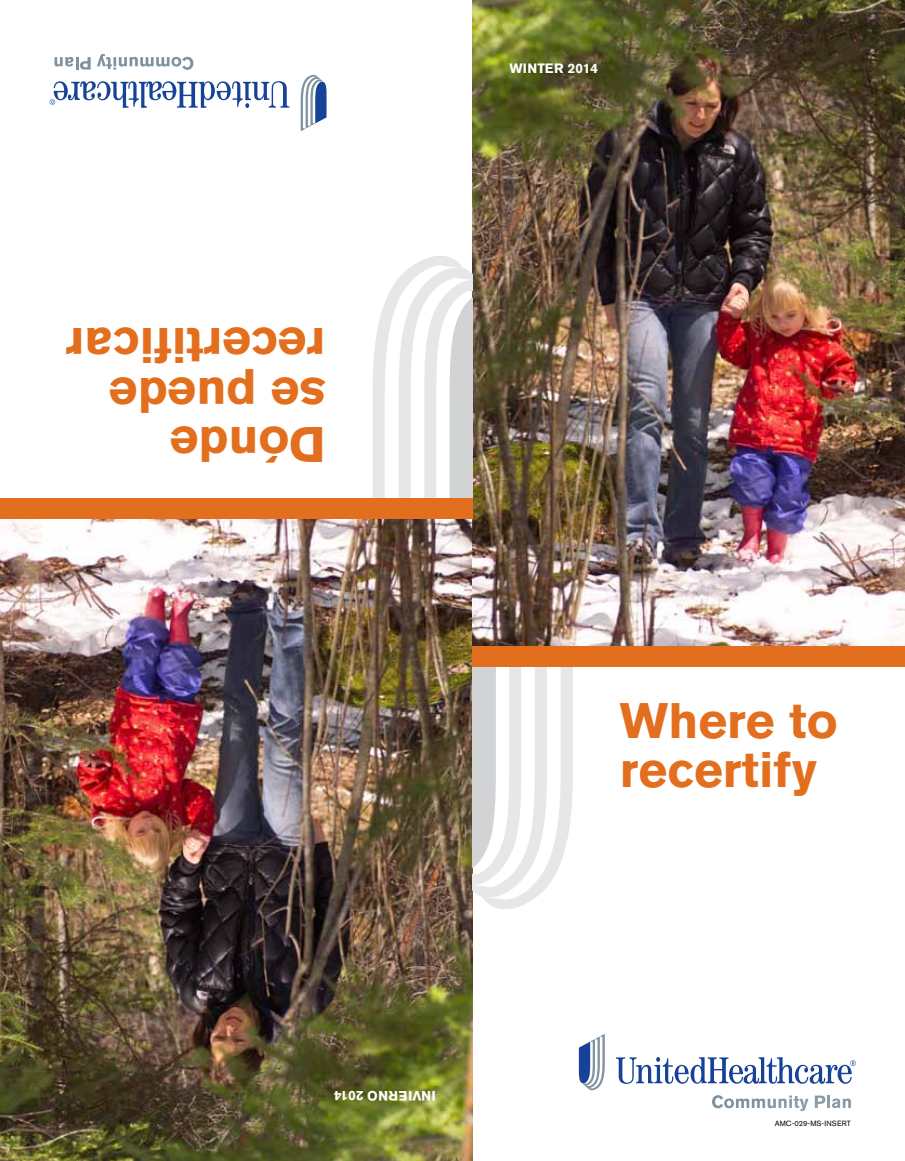
<style>
.page{position:relative;width:905px;height:1161px;background:#fff}
.page>*{position:absolute;margin:0;border:0;box-sizing:border-box;transform-origin:0 0}
.t1{font:700 49.5px/49.5px "Akzidenz Grotesk BE";color:#e36f1e}
.t2{font:700 13.5px "Akzidenz Grotesk BE";color:#fff}
.t3{font:7.5px "Akzidenz Grotesk BE";letter-spacing:.02em;color:#000}
</style>
<div class="page">
<img style="left:0;top:519px;width:472px;height:642px">
<img style="left:472px;top:0;width:432px;height:646px">
<svg style="left:472px;top:667px;width:101px;height:243px"></svg>
<svg style="left:372px;top:256px;width:100px;height:242px"></svg>
<div style="left:472px;top:646px;width:432px;height:21px;background:#e36f1e"></div>
<div style="left:0;top:498px;width:472px;height:21px;background:#e36f1e"></div>
<svg style="left:616px;top:1057px;width:239px;height:27px"></svg>
<svg style="left:579px;top:1034px;width:25px;height:56px"></svg>
<svg style="left:712px;top:1095px;width:18px;height:14px"></svg>
<svg style="left:50px;top:81px;width:239px;height:27px"></svg>
<svg style="left:301px;top:75px;width:25px;height:56px"></svg>
<svg style="left:97px;top:54px;width:96px;height:16px"></svg>
<svg style="left:54px;top:57px;width:37px;height:13px"></svg>
<div style="left:730px;top:1075px;width:165px;height:86px;background:#fff"></div>
<p class="t1" style="left:325px;top:469px;width:261px;rotate:-180deg">Dónde<br>se puede recertificar</p>
<p class="t2" style="left:509px;top:61px;width:90px">Winter 2014</p>
<p class="t1" style="left:620px;top:696px;width:219px">Where to recertify</p>
<p class="t2" style="left:436px;top:1103px;width:104px;rotate:-180deg">invierno 2014</p>
<p class="t3" style="left:774px;top:1119px;width:78px">AMC-029-MS-INSERT</p>
</div>
